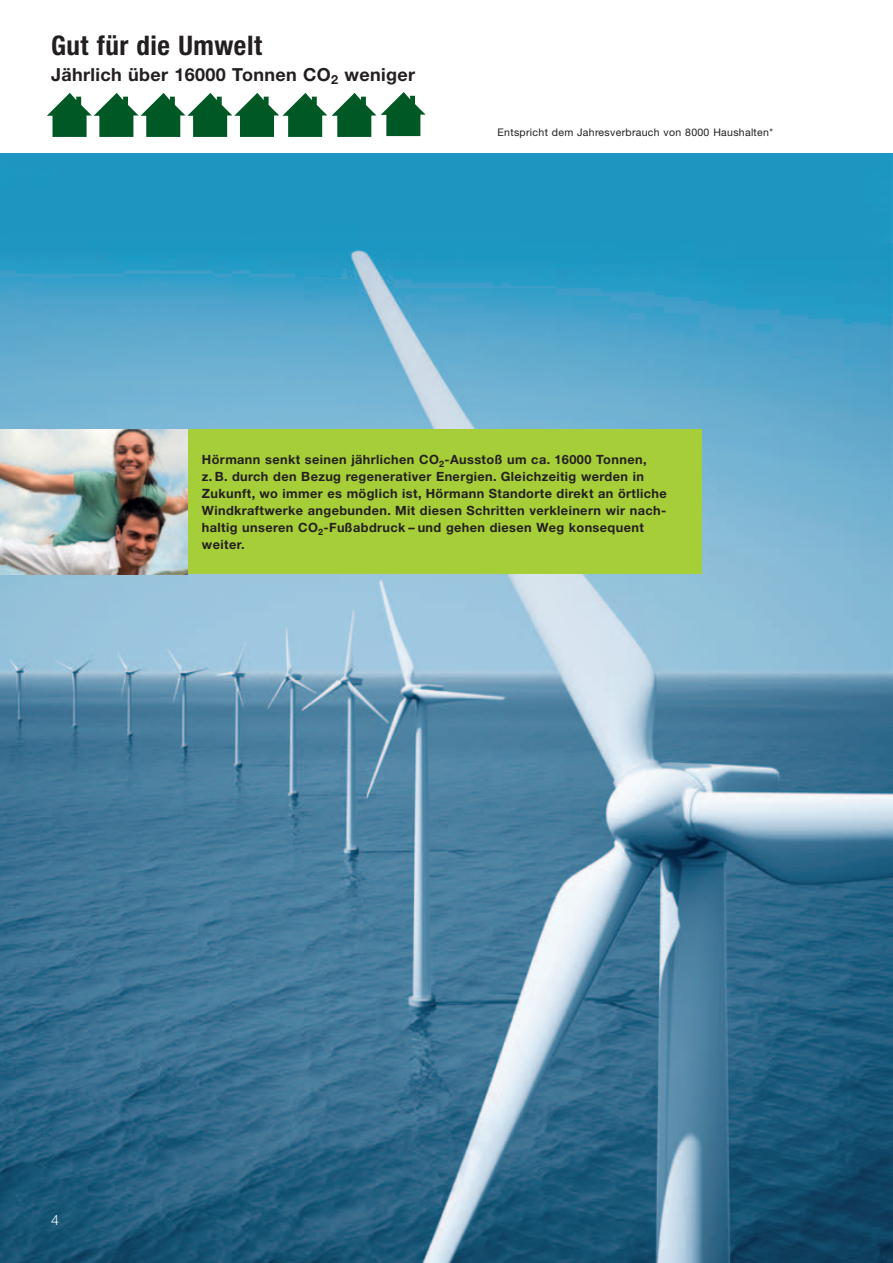
<style>
.page{position:relative;width:893px;height:1263px;background:#fff}
.page>*{position:absolute;margin:0;border:0;box-sizing:border-box;transform-origin:0 0}
.t1{font:700 condensed 27px "Hoermann Helvetica Neue";letter-spacing:.02em;color:#231f20}
.t2{font:700 18px "Hoermann Helvetica Neue";letter-spacing:.02em;color:#231f20}
.t3{font:300 14.25px "Hoermann Helvetica Neue";color:#fff}
.t4{font:700 12.75px/17px "Hoermann Helvetica Neue";letter-spacing:.03em;color:#231f20}
.t5{font:10.5px "Hoermann Helvetica Neue Rm";letter-spacing:.03em;color:#231f20}
</style>
<div class="page">
<img style="left:0;top:153px;width:893px;height:1110px">
<div style="left:187px;top:429px;width:515px;height:145px;background:#a6ce39"></div>
<img style="left:0;top:429px;width:187px;height:145px">
<svg style="left:47px;top:92px;width:379px;height:45px"></svg>
<h1 class="t1" style="left:51px;top:27px;width:213px">Gut für die Umwelt</h1>
<h2 class="t2" style="left:51px;top:62px;width:366px">Jährlich über 16000 Tonnen CO<sub>2</sub> weniger</h2>
<p class="t5" style="left:497px;top:125px;width:277px">Entspricht dem Jahresverbrauch von 8000 Haushalten*</p>
<p class="t4" style="left:202px;top:450px;width:466px">Hörmann senkt seinen jährlichen CO<sub>2</sub>-Ausstoß um ca. 16000 Tonnen,<br>z. B. durch den Bezug regenerativer Energien. Gleichzeitig werden in Zukunft, wo immer es möglich ist, Hörmann Standorte direkt an örtliche Windkraftwerke angebunden. Mit diesen Schritten verkleinern wir nach&shy;haltig unseren CO<sub>2</sub>-Fußabdruck – und gehen diesen Weg konsequent weiter.</p>
<p class="t3" style="left:51px;top:1209px;width:9px">4</p>
</div>
